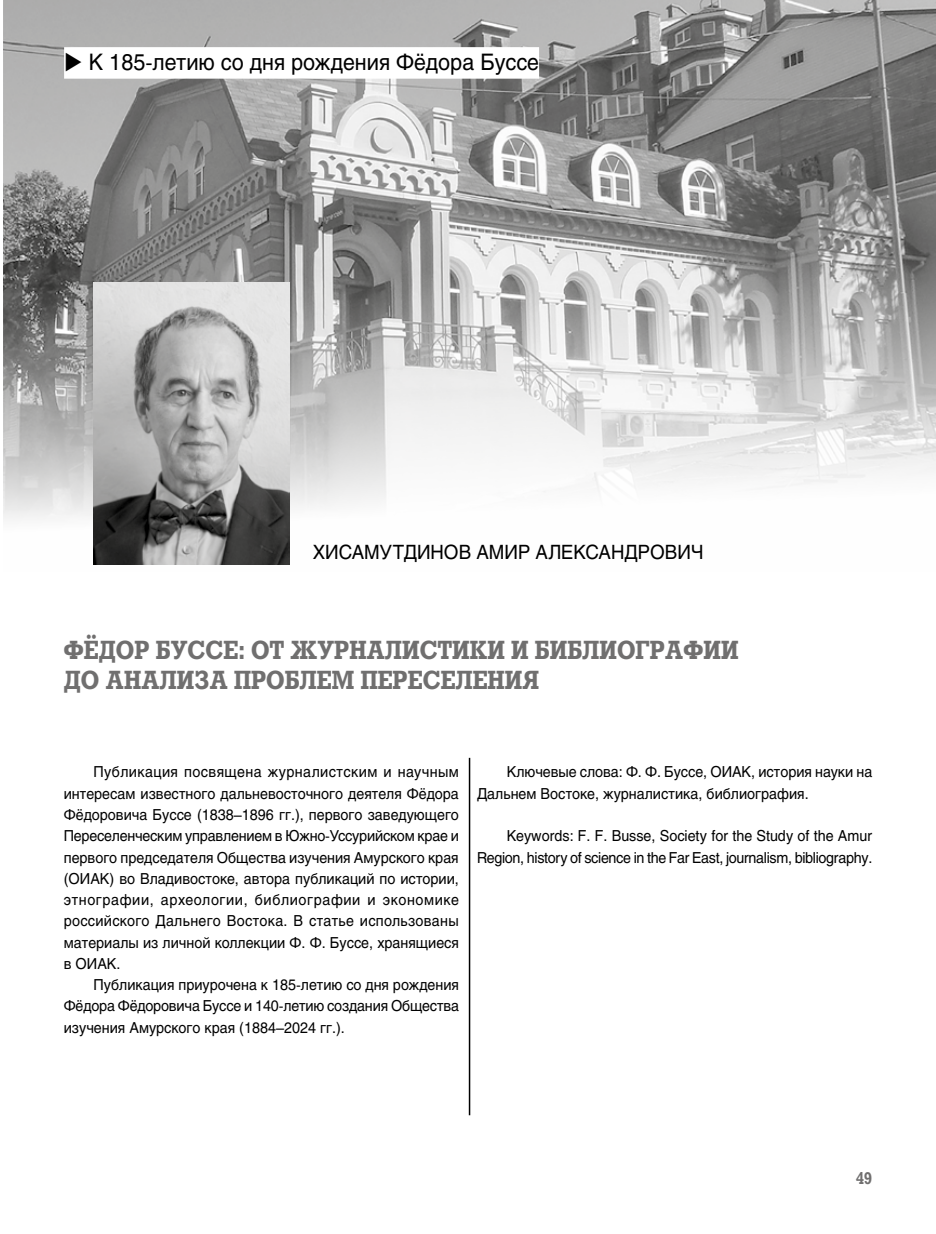
<style>
.page{position:relative;width:936px;height:1234px;background:#fff}
.page>*{position:absolute;margin:0;border:0;box-sizing:border-box;transform-origin:0 0}
.t1{font:700 25.5px/30.6px "Rodeo C";color:#706f6f;scale:.9 1}
.t2{font:22.5px "Helios C";color:#000;scale:.95 1}
.t3{font:19.5px "Helios C";color:#000;scale:.95 1}
.t4{font:700 16.5px "Rodeo C";color:#706f6f;scale:.9 1}
.t5{font:15px/21.3px "Helios C";color:#000;text-align:justify;scale:.95 1}
.t6{font:15px/21.3px "Helios C";letter-spacing:-.02em;color:#000;text-align:right;scale:.95 1}
</style>
<div class="page">
<img style="left:3px;top:0;width:932px;height:565px">
<img style="left:94px;top:282px;width:195px;height:282px">
<hr style="left:469px;top:757px;width:1px;height:357px;background:#000">
<div style="left:64px;top:47px;width:475px;height:32px;background:#fff"></div>
<h2 class="t2" style="left:64px;top:49px;width:501px">◆ К 185-летию со дня рождения Фёдора Буссе</h2>
<h3 class="t3" style="left:313px;top:540px;width:413px">ХИСАМУТДИНОВ АМИР АЛЕКСАНДРОВИЧ</h3>
<h1 class="t1" style="left:64px;top:634px;width:751px">ФЁДОР БУССЕ: ОТ ЖУРНАЛИСТИКИ И БИБЛИОГРАФИИ<br>ДО АНАЛИЗА ПРОБЛЕМ ПЕРЕСЕЛЕНИЯ</h1>
<p class="t5" style="left:64px;top:761px;width:417px;text-indent:30px">Публикация посвящена журналистским и научным интересам известного дальневосточного деятеля Фёдора Фёдоровича Буссе (1838–1896 гг.), первого заведующего Переселенческим управлением в Южно-Уссурийском крае и первого председателя Общества изучения Амурского края (ОИАК) во Владивостоке, автора публикаций по истории, этнографии, археологии, библиографии и экономике российского Дальнего Востока. В статье использованы материалы из личной коллекции Ф. Ф. Буссе, хранящиеся в ОИАК.</p>
<p class="t5" style="left:64px;top:973px;width:417px;text-indent:30px">Публикация приурочена к 185-летию со дня рождения Фёдора Фёдоровича Буссе и 140-летию создания Общества изучения Амурского края (1884–2024 гг.).</p>
<p class="t5" style="left:477px;top:761px;width:417px;text-indent:30px">Ключевые слова: Ф. Ф. Буссе, ОИАК, история науки на<br>Дальнем Востоке, журналистика, библиография.</p>
<p class="t6" style="left:477px;top:825px;width:417px">Keywords: F. F. Busse, Society for the Study of the Amur<br>Region, history of science in the Far East, journalism, bibliography.</p>
<p class="t4" style="left:856px;top:1167px;width:19px">49</p>
</div>
